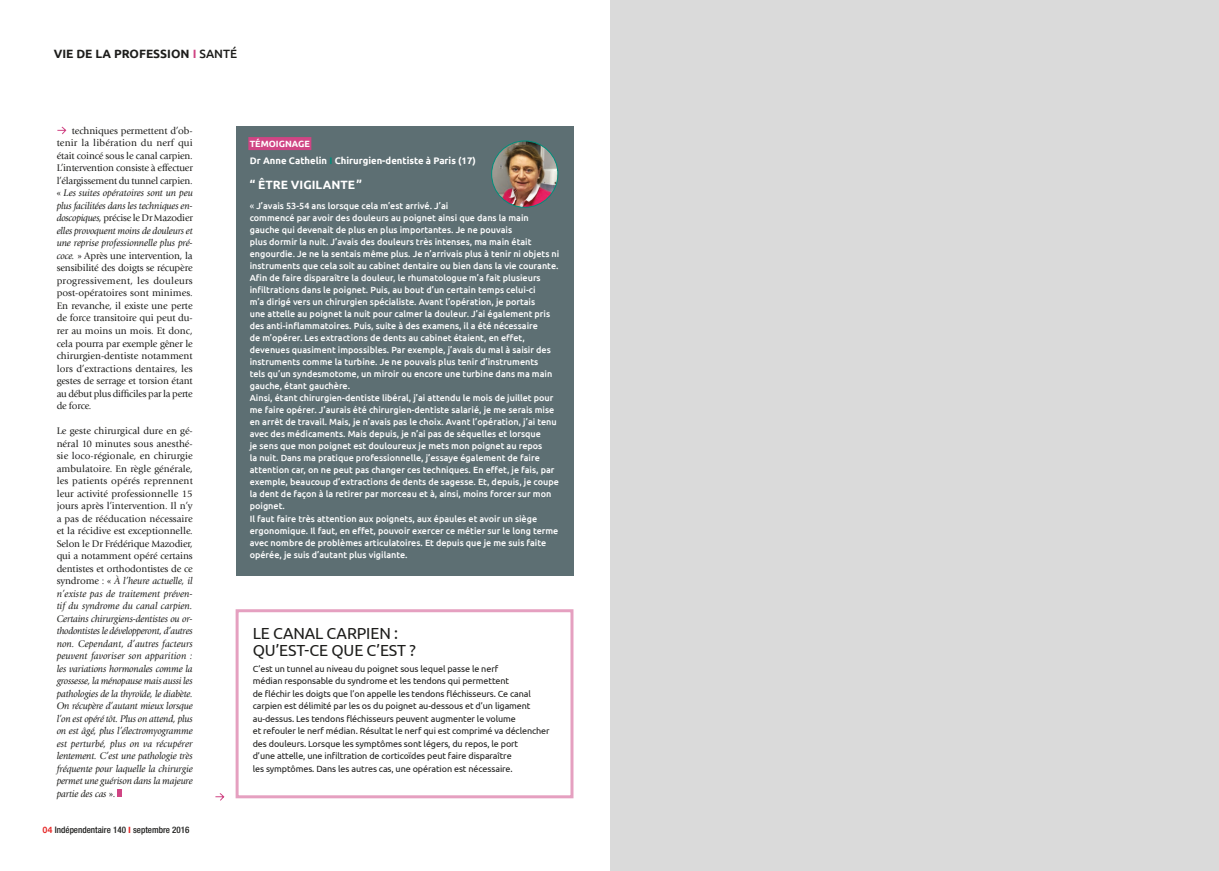
<style>
.page{position:relative;width:1219px;height:871px;background:#fff}
.page>*{position:absolute;margin:0;border:0;box-sizing:border-box;transform-origin:0 0}
.t1{font:16px/17px "Ubuntu";letter-spacing:-.01em;color:#1d1d1b}
.t2{font:700 12px "Ubuntu";color:#1d1d1b}
.t3{font:700 12px "Ubuntu";color:#fff}
.t4{font:italic 10px/12.5px "Giovanni Std";letter-spacing:-.015em;color:#1d1d1b;text-align:justify}
.t5{font:10px/12.5px "Giovanni Std";letter-spacing:-.02em;color:#1d1d1b;text-align:justify}
.t6{font:700 9.5px "Ubuntu";color:#fff}
.t7{font:500 9px/12px "Ubuntu";color:#fff}
.t8{font:9px/12.5px "Ubuntu";letter-spacing:-.01em;color:#1d1d1b}
.t9{font:500 condensed 9px "Helvetica Neue LT Std";color:#1d1d1b}
.t10{font:700 9px "Ubuntu";color:#fff}
.s1{color:#d04584}
.s2{font-weight:500}
.s3{font-style:italic}
.s4{font-style:normal}
.s5{font-family:"Ubuntu";font-stretch:normal;color:#e52423}
.s6{font-family:"Ubuntu";font-weight:700;font-stretch:normal;color:#e52423}
.s7{color:#008e7b}
.s8{font-weight:400}
</style>
<div class="page">
<svg style="left:118px;top:789px;width:4px;height:7px"></svg>
<div style="left:610px;top:0;width:609px;height:870px;background:#dadada"></div>
<svg style="left:57px;top:126px;width:10px;height:9px"></svg>
<div style="left:236px;top:609px;width:337px;height:189px;border:3px solid #e5a0c0"></div>
<div style="left:236px;top:126px;width:337px;height:449px;background:#5d6f73"></div>
<div style="left:248px;top:137px;width:63px;height:13px;background:#d04584"></div>
<img style="left:492px;top:141px;width:66px;height:66px;border-radius:33px">
<div style="left:491px;top:140px;width:67px;height:68px;border:1px solid #008e7b;border-radius:50%"></div>
<svg style="left:215px;top:793px;width:10px;height:8px"></svg>
<h2 class="t2" style="left:54px;top:46px;width:185px">VIE DE LA PROFESSION <span class="s1">I</span> <span class="s2">SANTÉ</span></h2>
<p class="t5" style="left:57px;top:124px;width:138px;text-indent:15px">techniques permettent d’ob&shy;tenir la libération du nerf qui était coincé sous le canal carpien.<br>L’intervention consiste à effectuer l’élargissement du tunnel carpien. « <span class="s3">Les suites opératoires sont un peu plus facilitées dans les techniques en&shy;doscopiques,</span> précise le Dr Mazodier <span class="s3">elles provoquent moins de douleurs et une reprise professionnelle plus pré&shy;coce.</span> » Après une intervention, la sensibilité des doigts se récupère progressivement, les douleurs post-opératoires sont minimes.<br>En revanche, il existe une perte de force transitoire qui peut du&shy;rer au moins un mois. Et donc, cela pourra par exemple gêner le chirurgien-dentiste notamment lors d’extractions dentaires, les gestes de serrage et torsion étant au début plus difficiles par la perte de force.</p>
<p class="t4" style="left:57px;top:424px;width:138px"><span class="s4">Le geste chirurgical dure en gé&shy;néral 10 minutes sous anesthé&shy;sie loco-régionale, en chirurgie ambulatoire. En règle générale, les patients opérés reprennent leur activité professionnelle 15 jours après l’intervention. Il n’y a pas de rééducation nécessaire et la récidive est exceptionnelle.<br>Selon le Dr Frédérique Mazodier, qui a notamment opéré certains dentistes et orthodontistes de ce syndrome : «</span> À l’heure actuelle, il n’existe pas de traitement préven&shy;tif du syndrome du canal carpien.<br>Certains chirurgiens-dentistes ou or&shy;thodontistes le développeront, d’autres non. Cependant, d’autres facteurs peuvent favoriser son apparition : les variations hormonales comme la grossesse, la ménopause mais aussi les pathologies de la thyroïde, le diabète.<br>On récupère d’autant mieux lorsque l’on est opéré tôt. Plus on attend, plus on est âgé, plus l’électromyogramme est perturbé, plus on va récupérer lentement. C’est une pathologie très fréquente pour laquelle la chirurgie permet une guérison dans la majeure partie des cas <span class="s4">».</span></p>
<p class="t9" style="left:43px;top:823px;width:148px"><span class="s5">04</span> Indépendentaire 140 <span class="s6">I</span> septembre 2016</p>
<p class="t10" style="left:250px;top:138px;width:62px">TÉMOIGNAGE</p>
<p class="t6" style="left:250px;top:154px;width:228px">Dr Anne Cathelin <span class="s7">I</span> Chirurgien-dentiste à Paris (17)</p>
<h2 class="t3" style="left:250px;top:177px;width:114px">“ ÊTRE VIGILANTE”</h2>
<p class="t7" style="left:250px;top:199px;width:311px"><span class="s8">«</span> J’avais 53-54 ans lorsque cela m’est arrivé. J’ai<br>commencé par avoir des douleurs au poignet ainsi que dans la main gauche qui devenait de plus en plus importantes. Je ne pouvais<br>plus dormir la nuit. J’avais des douleurs très intenses, ma main était engourdie. Je ne la sentais même plus. Je n’arrivais plus à tenir ni objets ni instruments que cela soit au cabinet dentaire ou bien dans la vie courante.<br>Afin de faire disparaître la douleur, le rhumatologue m’a fait plusieurs infiltrations dans le poignet. Puis, au bout d’un certain temps celui-ci<br>m’a dirigé vers un chirurgien spécialiste. Avant l’opération, je portais<br>une attelle au poignet la nuit pour calmer la douleur. J’ai également pris des anti-inflammatoires. Puis, suite à des examens, il a été nécessaire<br>de m’opérer. Les extractions de dents au cabinet étaient, en effet, devenues quasiment impossibles. Par exemple, j’avais du mal à saisir des instruments comme la turbine. Je ne pouvais plus tenir d’instruments<br>tels qu’un syndesmotome, un miroir ou encore une turbine dans ma main gauche, étant gauchère.<br>Ainsi, étant chirurgien-dentiste libéral, j’ai attendu le mois de juillet pour me faire opérer. J’aurais été chirurgien-dentiste salarié, je me serais mise en arrêt de travail. Mais, je n’avais pas le choix. Avant l’opération, j’ai tenu avec des médicaments. Mais depuis, je n’ai pas de séquelles et lorsque<br>je sens que mon poignet est douloureux je mets mon poignet au repos<br>la nuit. Dans ma pratique professionnelle, j’essaye également de faire attention car, on ne peut pas changer ces techniques. En effet, je fais, par exemple, beaucoup d’extractions de dents de sagesse. Et, depuis, je coupe la dent de façon à la retirer par morceau et à, ainsi, moins forcer sur mon poignet.<br>Il faut faire très attention aux poignets, aux épaules et avoir un siège ergonomique. Il faut, en effet, pouvoir exercer ce métier sur le long terme avec nombre de problèmes articulatoires. Et depuis que je me suis faite opérée, je suis d’autant plus vigilante.</p>
<h1 class="t1" style="left:253px;top:624px;width:165px">LE CANAL CARPIEN :<br>QU’EST-CE QUE C’EST ?</h1>
<p class="t8" style="left:253px;top:661px;width:298px">C’est un tunnel au niveau du poignet sous lequel passe le nerf<br>médian responsable du syndrome et les tendons qui permettent<br>de fléchir les doigts que l’on appelle les tendons fléchisseurs. Ce canal carpien est délimité par les os du poignet au-dessous et d’un ligament au-dessus. Les tendons fléchisseurs peuvent augmenter le volume<br>et refouler le nerf médian. Résultat le nerf qui est comprimé va déclencher des douleurs. Lorsque les symptômes sont légers, du repos, le port<br>d’une attelle, une infiltration de corticoïdes peut faire disparaître<br>les symptômes. Dans les autres cas, une opération est nécessaire.</p>
</div>
